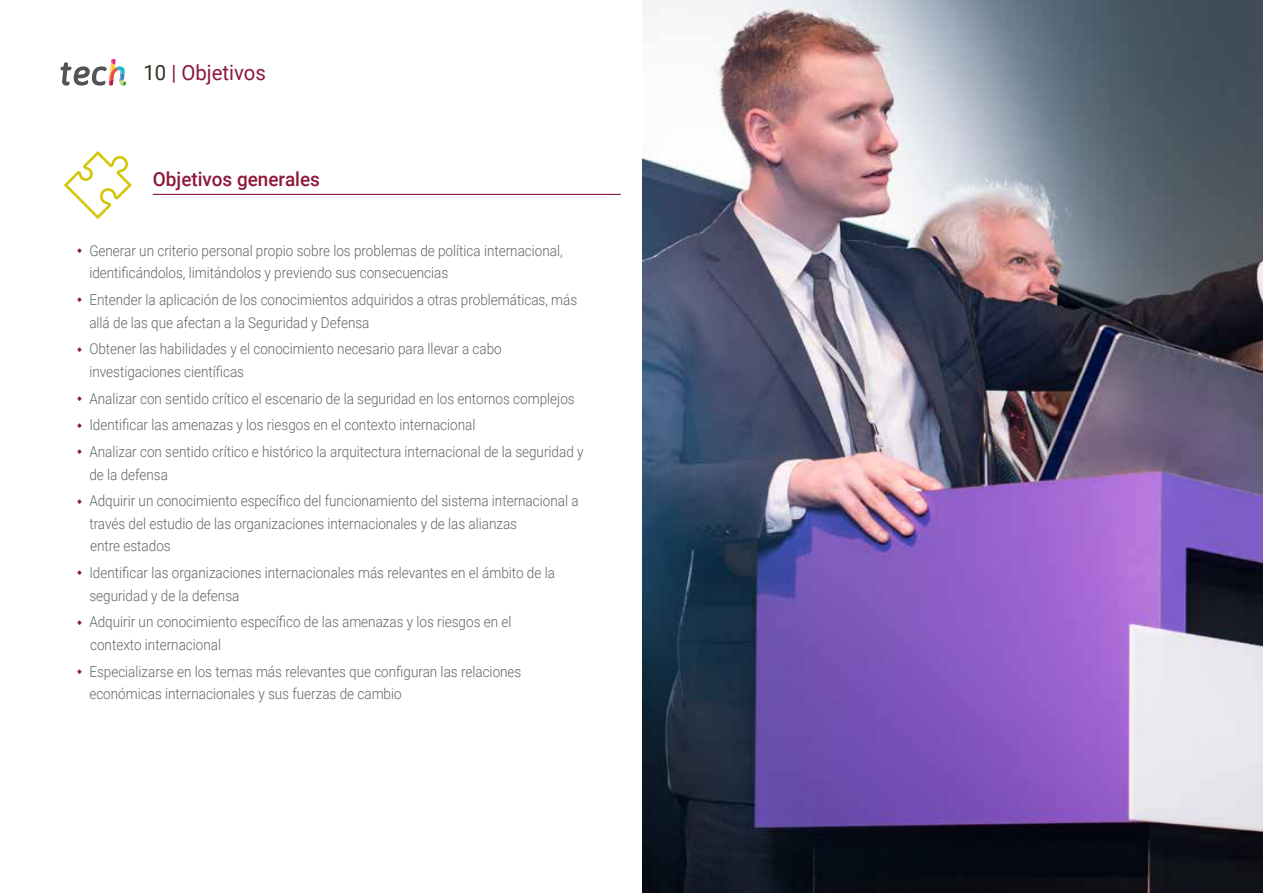
<style>
.page{position:relative;width:1263px;height:893px;background:#fff}
.page>*{position:absolute;margin:0;border:0;box-sizing:border-box;transform-origin:0 0}
.t1{font:21px "Roboto";color:#8d183a}
.t2{font:500 19.5px "Roboto";color:#8d183a}
.t3{font:300 15px/22.5px "Roboto";color:#61646a;scale:.9 1}
.s1{color:#312e20}
</style>
<div class="page">
<img style="left:642px;top:0;width:621px;height:893px">
<hr style="left:153px;top:194px;width:468px;height:1px;background:#8d183a">
<svg style="left:64px;top:151px;width:68px;height:68px"></svg>
<svg style="left:61px;top:59px;width:65px;height:27px"></svg>
<h1 class="t1" style="left:144px;top:57px;width:124px"><span class="s1">10</span> | Objetivos</h1>
<h2 class="t2" style="left:153px;top:165px;width:169px">Objetivos generales</h2>
<p class="t3" style="left:89px;top:239px;width:527px">Generar un criterio personal propio sobre los problemas de política internacional, identificándolos, limitándolos y previendo sus consecuencias</p>
<p class="t3" style="left:89px;top:288px;width:544px">Entender la aplicación de los conocimientos adquiridos a otras problemáticas, más allá de las que afectan a la Seguridad y Defensa</p>
<p class="t3" style="left:89px;top:337px;width:460px">Obtener las habilidades y el conocimiento necesario para llevar a cabo investigaciones científicas</p>
<p class="t3" style="left:89px;top:384px;width:551px;line-height:26.7px">Analizar con sentido crítico el escenario de la seguridad en los entornos complejos<br>Identificar las amenazas y los riesgos en el contexto internacional<br>Analizar con sentido crítico e histórico la arquitectura internacional de la seguridad y</p>
<p class="t3" style="left:89px;top:460px;width:545px;line-height:26.7px">de la defensa<br>Adquirir un conocimiento específico del funcionamiento del sistema internacional a</p>
<p class="t3" style="left:89px;top:512px;width:477px">través del estudio de las organizaciones internacionales y de las alianzas entre estados</p>
<p class="t3" style="left:89px;top:561px;width:519px">Identificar las organizaciones internacionales más relevantes en el ámbito de la seguridad y de la defensa</p>
<p class="t3" style="left:89px;top:610px;width:470px">Adquirir un conocimiento específico de las amenazas y los riesgos en el contexto internacional</p>
<p class="t3" style="left:89px;top:659px;width:482px">Especializarse en los temas más relevantes que configuran las relaciones económicas internacionales y sus fuerzas de cambio</p>
</div>
